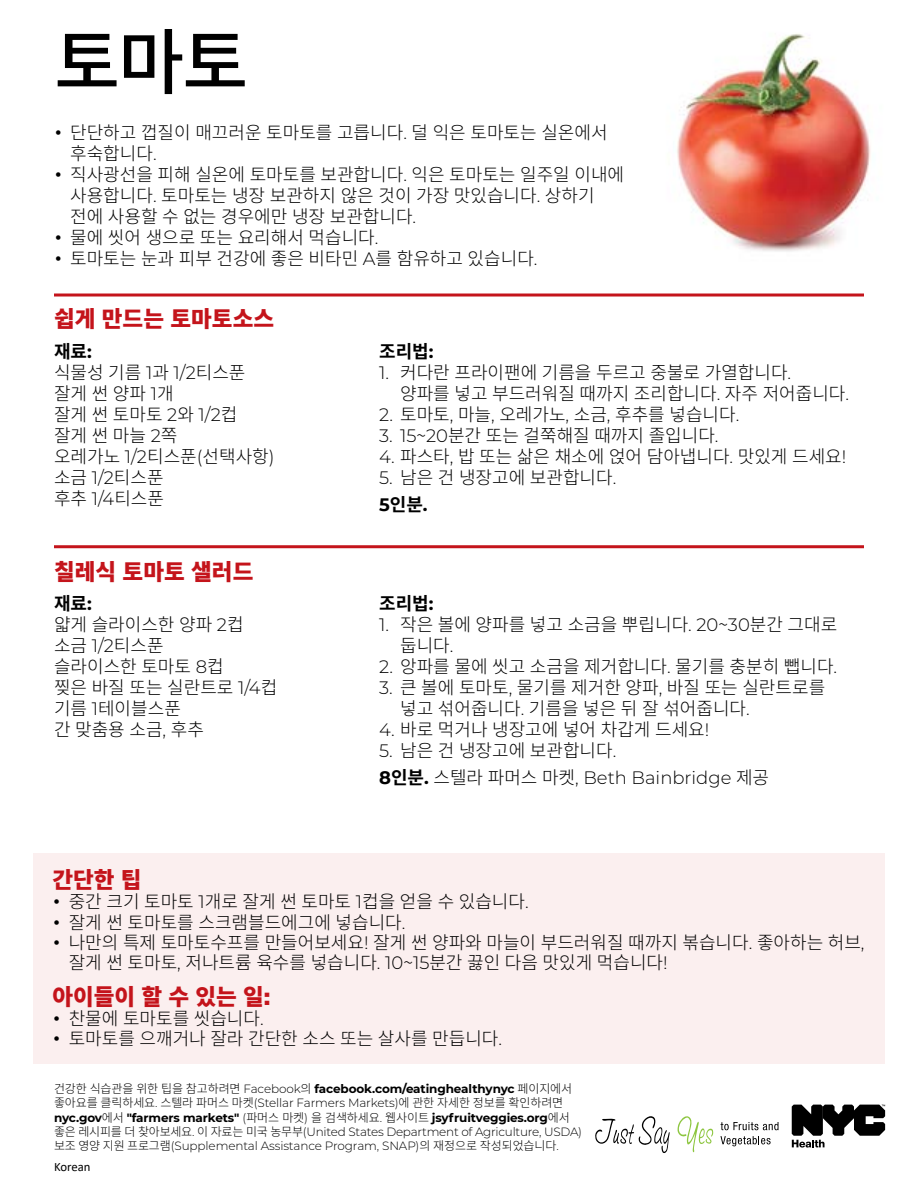
<style>
.page{position:relative;width:918px;height:1188px;background:#fff}
.page>*{position:absolute;margin:0;border:0;box-sizing:border-box;transform-origin:0 0}
.t1{font:500 72px "Source Han Sans K";color:#000}
.t2{font:800 22.5px "Source Han Sans K";color:#c4141b}
.t3{font:300 18px/21px "Source Han Sans K";color:#000}
.t4{font:300 18px "Montserrat";color:#000}
.t5{font:700 18px "Source Han Sans K";color:#000}
.t6{font:700 18px "Montserrat";color:#000}
.t7{font:12.75px "Calibri";color:#000}
.t8{font:300 12px/14.4px "Montserrat";letter-spacing:-.02em;color:#000}
.t9{font:700 12px "Montserrat";letter-spacing:-.01em;color:#000}
.t10{font:300 12px "Source Han Sans K";letter-spacing:-.01em;color:#000}
.s1{font-family:"Gotham"}
.s2{font-family:"Montserrat"}
.s3{font-weight:700}
.s4{font-family:"Montserrat";font-weight:700}
.s5{font-family:"Source Han Sans K"}
.s6{font-family:"Source Han Sans K";font-weight:700}
.s7{font-family:"Gotham";font-weight:900}
.s8{font-family:"Source Han Sans K";font-weight:300}
.s9{font-weight:300}
</style>
<div class="page">
<img style="left:677px;top:34px;width:194px;height:218px">
<div style="left:33px;top:854px;width:852px;height:210px;background:#fbefef"></div>
<hr style="left:54px;top:545px;width:810px;height:3px;background:#c4141b">
<hr style="left:54px;top:294px;width:810px;height:3px;background:#c4141b">
<svg style="left:792px;top:1105px;width:93px;height:43px"></svg>
<svg style="left:721px;top:1122px;width:58px;height:8px"></svg>
<svg style="left:720px;top:1136px;width:51px;height:10px"></svg>
<svg style="left:595px;top:1116px;width:75px;height:37px"></svg>
<svg style="left:677px;top:1116px;width:36px;height:36px"></svg>
<h1 class="t1" style="left:54px;top:22px;width:196px">토마토</h1>
<p class="t3" style="left:70px;top:122px;width:539px;text-indent:-16px"><span class="s1">•</span> 단단하고 껍질이 매끄러운 토마토를 고릅니다<span class="s2">.</span> 덜 익은 토마토는 실온에서 후숙합니다<span class="s2">.</span></p>
<p class="t3" style="left:70px;top:164px;width:555px;text-indent:-16px"><span class="s1">•</span> 직사광선을 피해 실온에 토마토를 보관합니다<span class="s2">.</span> 익은 토마토는 일주일 이내에 사용합니다<span class="s2">.</span> 토마토는 냉장 보관하지 않은 것이 가장 맛있습니다<span class="s2">.</span> 상하기 전에 사용할 수 없는 경우에만 냉장 보관합니다<span class="s2">.</span></p>
<p class="t3" style="left:54px;top:227px;width:326px"><span class="s1">•</span> 물에 씻어 생으로 또는 요리해서 먹습니다<span class="s2">.</span></p>
<p class="t3" style="left:54px;top:248px;width:485px"><span class="s1">•</span> 토마토는 눈과 피부 건강에 좋은 비타민 <span class="s2">A</span>를 함유하고 있습니다<span class="s2">.</span></p>
<p class="t2" style="left:54px;top:306px;width:222px">쉽게 만드는 토마토소스</p>
<p class="t3" style="left:54px;top:342px;width:222px"><span class="s3">재료</span><span class="s4">:<br></span>식물성 기름 <span class="s2">1</span>과 <span class="s2">1/2</span>티스푼 잘게 썬 양파 <span class="s2">1</span>개<br>잘게 썬 토마토 <span class="s2">2</span>와 <span class="s2">1/2</span>컵 잘게 썬 마늘 <span class="s2">2</span>쪽<br>오레가노 <span class="s2">1/2</span>티스푼<span class="s2">(</span>선택사항<span class="s2">) </span>소금 <span class="s2">1/2</span>티스푼<br>후추 <span class="s2">1/4</span>티스푼</p>
<p class="t2" style="left:54px;top:559px;width:201px">칠레식 토마토 샐러드</p>
<p class="t3" style="left:54px;top:594px;width:225px"><span class="s3">재료</span><span class="s4">:<br></span>얇게 슬라이스한 양파 <span class="s2">2</span>컵 소금 <span class="s2">1/2</span>티스푼<br>슬라이스한 토마토 <span class="s2">8</span>컵<br>찢은 바질 또는 실란트로 <span class="s2">1/4</span>컵 기름 <span class="s2">1</span>테이블스푼<br>간 맞춤용 소금<span class="s2">,</span> 후추</p>
<p class="t5" style="left:379px;top:342px;width:56px">조리법<span class="s2">:</span></p>
<p class="t3" style="left:400px;top:363px;width:450px;text-indent:-21px"><span class="s2">1.</span> 커다란 프라이팬에 기름을 두르고 중불로 가열합니다<span class="s2">.<br></span>양파를 넣고 부드러워질 때까지 조리합니다<span class="s2">.</span> 자주 저어줍니다<span class="s2">.</span></p>
<p class="t3" style="left:379px;top:405px;width:362px"><span class="s2">2.</span> 토마토<span class="s2">,</span> 마늘<span class="s2">,</span> 오레가노<span class="s2">,</span> 소금<span class="s2">,</span> 후추를 넣습니다<span class="s2">.</span></p>
<p class="t3" style="left:379px;top:426px;width:341px"><span class="s2">3. 15</span>~<span class="s2">20</span>분간 또는 걸쭉해질 때까지 졸입니다<span class="s2">.</span></p>
<p class="t3" style="left:379px;top:447px;width:469px"><span class="s2">4.</span> 파스타<span class="s2">,</span> 밥 또는 삶은 채소에 얹어 담아냅니다<span class="s2">.</span> 맛있게 드세요<span class="s2">!</span></p>
<p class="t3" style="left:379px;top:468px;width:239px"><span class="s2">5.</span> 남은 건 냉장고에 보관합니다<span class="s2">.</span></p>
<p class="t6" style="left:379px;top:492px;width:50px">5<span class="s5">인분</span>.</p>
<p class="t5" style="left:379px;top:594px;width:56px">조리법<span class="s2">:</span></p>
<p class="t3" style="left:400px;top:615px;width:439px;text-indent:-21px"><span class="s2">1.</span> 작은 볼에 양파를 넣고 소금을 뿌립니다<span class="s2">. 20</span>~<span class="s2">30</span>분간 그대로 둡니다<span class="s2">.</span></p>
<p class="t3" style="left:379px;top:657px;width:460px"><span class="s2">2.</span> 앙파를 물에 씻고 소금을 제거합니다<span class="s2">.</span> 물기를 충분히 뺍니다<span class="s2">.</span></p>
<p class="t3" style="left:400px;top:678px;width:427px;text-indent:-21px"><span class="s2">3.</span> 큰 볼에 토마토<span class="s2">,</span> 물기를 제거한 양파<span class="s2">,</span> 바질 또는 실란트로를 넣고 섞어줍니다<span class="s2">.</span> 기름을 넣은 뒤 잘 섞어줍니다<span class="s2">.</span></p>
<p class="t3" style="left:379px;top:720px;width:332px"><span class="s2">4.</span> 바로 먹거나 냉장고에 넣어 차갑게 드세요<span class="s2">!</span></p>
<p class="t3" style="left:379px;top:741px;width:239px"><span class="s2">5.</span> 남은 건 냉장고에 보관합니다<span class="s2">.</span></p>
<p class="t4" style="left:379px;top:766px;width:392px"><span class="s3">8</span><span class="s6">인분</span><span class="s3">.</span> <span class="s5">스텔라 파머스 마켓</span>, Beth Bainbridge <span class="s5">제공</span></p>
<p class="t2" style="left:52px;top:867px;width:91px">간단한 팁</p>
<p class="t3" style="left:52px;top:892px;width:478px"><span class="s1">•</span> 중간 크기 토마토 <span class="s2">1</span>개로 잘게 썬 토마토 <span class="s2">1</span>컵을 얻을 수 있습니다<span class="s2">.</span></p>
<p class="t3" style="left:52px;top:912px;width:354px"><span class="s1">•</span> 잘게 썬 토마토를 스크램블드에그에 넣습니다<span class="s2">.</span></p>
<p class="t3" style="left:69px;top:933px;width:797px;line-height:20.2px;text-indent:-16px"><span class="s1">•</span> 나만의 특제 토마토수프를 만들어보세요<span class="s2">!</span> 잘게 썬 양파와 마늘이 부드러워질 때까지 볶습니다<span class="s2">.</span> 좋아하는 허브<span class="s2">, </span>잘게 썬 토마토<span class="s2">,</span> 저나트륨 육수를 넣습니다<span class="s2">. 10</span>~<span class="s2">15</span>분간 끓인 다음 맛있게 먹습니다<span class="s2">!</span></p>
<p class="t2" style="left:52px;top:984px;width:219px">아이들이 할 수 있는 일<span class="s7">:</span></p>
<p class="t3" style="left:52px;top:1008px;width:213px"><span class="s1">•</span> 찬물에 토마토를 씻습니다<span class="s2">.</span></p>
<p class="t3" style="left:52px;top:1029px;width:451px"><span class="s1">•</span> 토마토를 으깨거나 잘라 간단한 소스 또는 살사를 만듭니다<span class="s2">.</span></p>
<p class="t9" style="left:54px;top:1080px;width:520px"><span class="s8">건강한 식습관을 위한 팁을 참고하려면</span> <span class="s9">Facebook</span><span class="s8">의</span> facebook.com/eatinghealthynyc <span class="s8">페이지에서</span></p>
<p class="t10" style="left:54px;top:1096px;width:511px">좋아요를 클릭하세요<span class="s2">.</span> 스텔라 파머스 마켓<span class="s2">(Stellar Farmers Markets)</span>에 관한 자세한 정보를 확인하려면</p>
<p class="t8" style="left:54px;top:1110px;width:530px"><span class="s3">nyc.gov</span><span class="s5">에서</span> <span class="s3">"farmers markets"</span> (<span class="s5">파머스 마켓</span>) <span class="s5">을 검색하세요</span>. <span class="s5">웹사이트</span> <span class="s3">jsyfruitveggies.org</span><span class="s5">에서 좋은 레시피를 더 찾아보세요</span>. <span class="s5">이 자료는 미국 농무부</span>(United States Department of Agriculture, USDA) <span class="s5">보조 영양 지원 프로그램</span>(Supplemental Assistance Program, SNAP)<span class="s5">의 재정으로 작성되었습니다</span>.</p>
<p class="t7" style="left:54px;top:1157px;width:38px">Korean</p>
</div>
